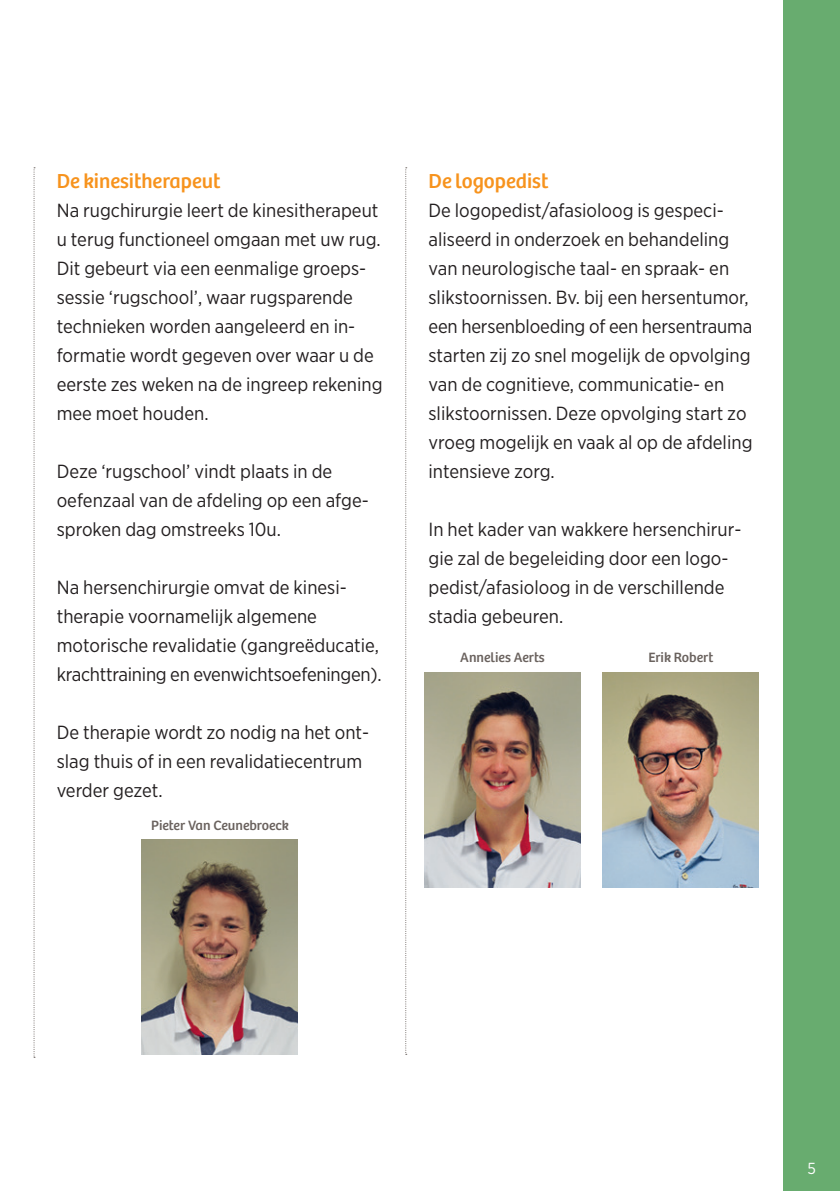
<style>
.page{position:relative;width:840px;height:1191px;background:#fff}
.page>*{position:absolute;margin:0;border:0;box-sizing:border-box;transform-origin:0 0}
.t1{font:21px "Bree";color:#f7931d}
.t2{font:19px/29px "Gotham Narrow";color:#231f20}
.t3{font:16px "Gotham Narrow";color:#fff}
.t4{font:14px "Bree";color:#6a625e}
</style>
<div class="page">
<svg style="left:405px;top:167px;width:1px;height:886px"></svg>
<svg style="left:34px;top:167px;width:1px;height:890px"></svg>
<div style="left:782px;top:0;width:57px;height:1191px;background:#68ac6f"></div>
<img style="left:424px;top:672px;width:156px;height:215px">
<img style="left:602px;top:672px;width:156px;height:215px">
<img style="left:142px;top:840px;width:156px;height:214px">
<p class="t1" style="left:57px;top:169px;width:165px">De kinesitherapeut</p>
<p class="t2" style="left:57px;top:195px;width:327px">Na rugchirurgie leert de kinesitherapeut u terug functioneel omgaan met uw rug.<br>Dit gebeurt via een eenmalige groeps&shy;sessie ‘rugschool’, waar rugsparende technieken worden aangeleerd en in&shy;formatie wordt gegeven over waar u de eerste zes weken na de ingreep rekening mee moet houden.</p>
<p class="t2" style="left:57px;top:456px;width:313px">Deze ‘rugschool’ vindt plaats in de oefenzaal van de afdeling op een afge&shy;sproken dag omstreeks 10u.</p>
<p class="t2" style="left:57px;top:572px;width:326px">Na hersenchirurgie omvat de kinesi&shy;therapie voornamelijk algemene motorische revalidatie (gangreëducatie, krachttraining en evenwichtsoefeningen).</p>
<p class="t2" style="left:57px;top:717px;width:314px">De therapie wordt zo nodig na het ont&shy;slag thuis of in een revalidatiecentrum verder gezet.</p>
<p class="t4" style="left:151px;top:817px;width:139px">Pieter Van Ceunebroeck</p>
<p class="t1" style="left:428px;top:169px;width:121px">De logopedist</p>
<p class="t2" style="left:428px;top:195px;width:325px">De logopedist/afasioloog is gespeci&shy;aliseerd in onderzoek en behandeling van neurologische taal- en spraak- en slikstoornissen. Bv. bij een hersentumor, een hersenbloeding of een hersentrauma starten zij zo snel mogelijk de opvolging van de cognitieve, communicatie- en slikstoornissen. Deze opvolging start zo vroeg mogelijk en vaak al op de afdeling intensieve zorg.</p>
<p class="t2" style="left:428px;top:514px;width:314px">In het kader van wakkere hersenchirur&shy;gie zal de begeleiding door een logo&shy;pedist/afasioloog in de verschillende stadia gebeuren.</p>
<p class="t4" style="left:460px;top:649px;width:86px">Annelies Aerts</p>
<p class="t4" style="left:648px;top:649px;width:66px">Erik Robert</p>
<p class="t3" style="left:806px;top:1158px;width:10px">5</p>
</div>
